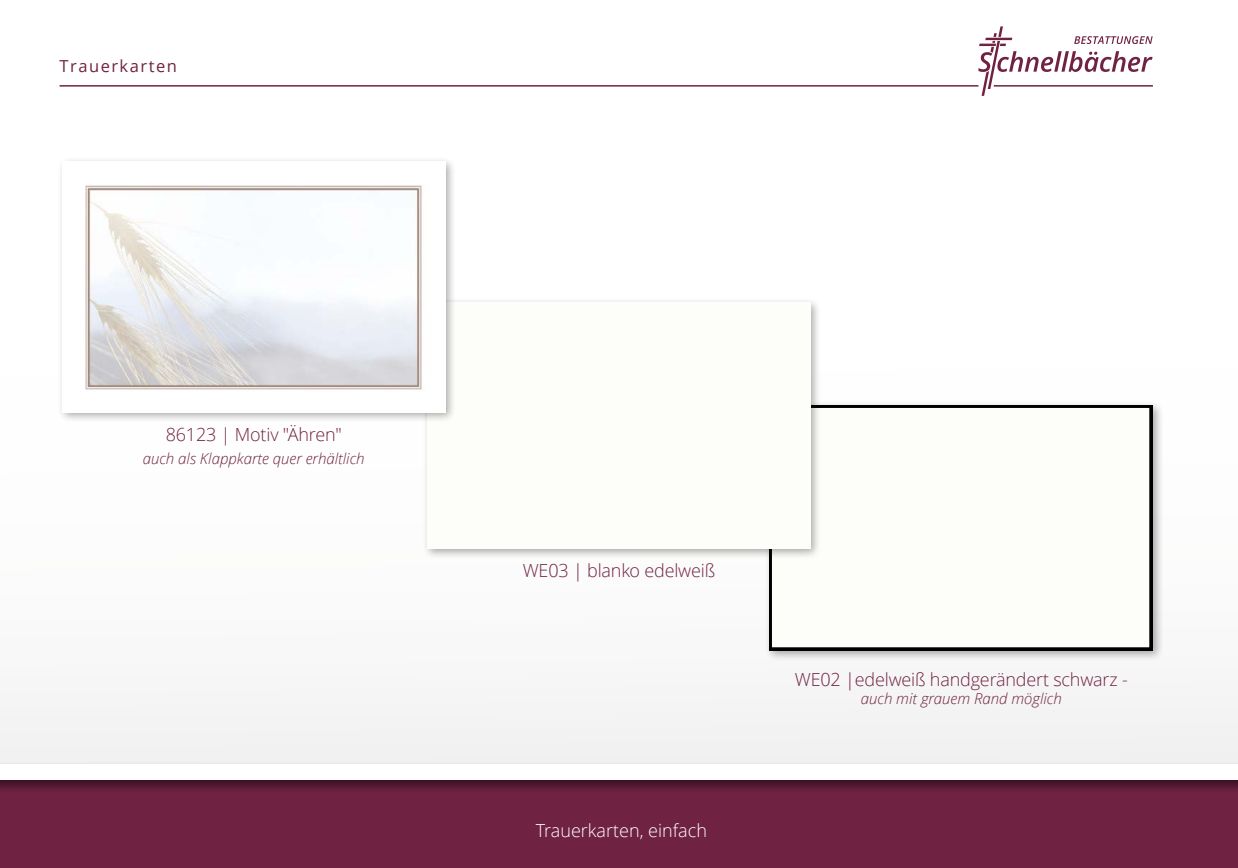
<style>
.page{position:relative;width:1238px;height:868px;background:#fff}
.page>*{position:absolute;margin:0;border:0;box-sizing:border-box;transform-origin:0 0}
.t1{font:300 18px "Open Sans";letter-spacing:-.01em;color:#702242}
.t2{font:300 18px "Open Sans";color:#fff}
.t3{font:16.5px "Open Sans";letter-spacing:.09em;color:#702242}
.t4{font:italic 300 15px "Open Sans";color:#702242}
</style>
<div class="page">
<div style="left:0;top:0;width:1237px;height:867px;background:linear-gradient(to right,#fbfbfb,#fcfcfc)"></div>
<div style="left:0;top:776px;width:1237px;height:91px;background:#702242"></div>
<div style="left:0;top:761px;width:1237px;height:32px;background:#000;opacity:.5"></div>
<div style="left:0;top:763px;width:1237px;height:16px;background:#fff"></div>
<div style="left:764px;top:400px;width:399px;height:261px;background:#000;opacity:.33"></div>
<img style="left:769px;top:405px;width:383px;height:245px">
<div style="left:422px;top:297px;width:399px;height:262px;background:#000;opacity:.33"></div>
<img style="left:427px;top:303px;width:383px;height:245px">
<div style="left:57px;top:156px;width:399px;height:267px;background:#000;opacity:.33"></div>
<img style="left:62px;top:161px;width:383px;height:251px">
<hr style="left:60px;top:85px;width:918px;height:2px;background:#702242">
<svg style="left:978px;top:26px;width:174px;height:70px"></svg>
<hr style="left:993px;top:85px;width:159px;height:2px;background:#702242">
<p class="t3" style="left:60px;top:55px;width:119px">Trauerkarten</p>
<p class="t1" style="left:166px;top:422px;width:177px">86123 | Motiv "Ähren"</p>
<p class="t4" style="left:143px;top:447px;width:223px">auch als Klappkarte quer erhältlich</p>
<p class="t1" style="left:522px;top:557px;width:194px">WE03 | blanko edelweiß</p>
<p class="t2" style="left:535px;top:818px;width:173px">Trauerkarten, einfach</p>
<p class="t1" style="left:794px;top:667px;width:334px">WE02 |edelweiß handgerändert schwarz -</p>
<p class="t4" style="left:860px;top:688px;width:202px">auch mit grauem Rand möglich</p>
</div>
